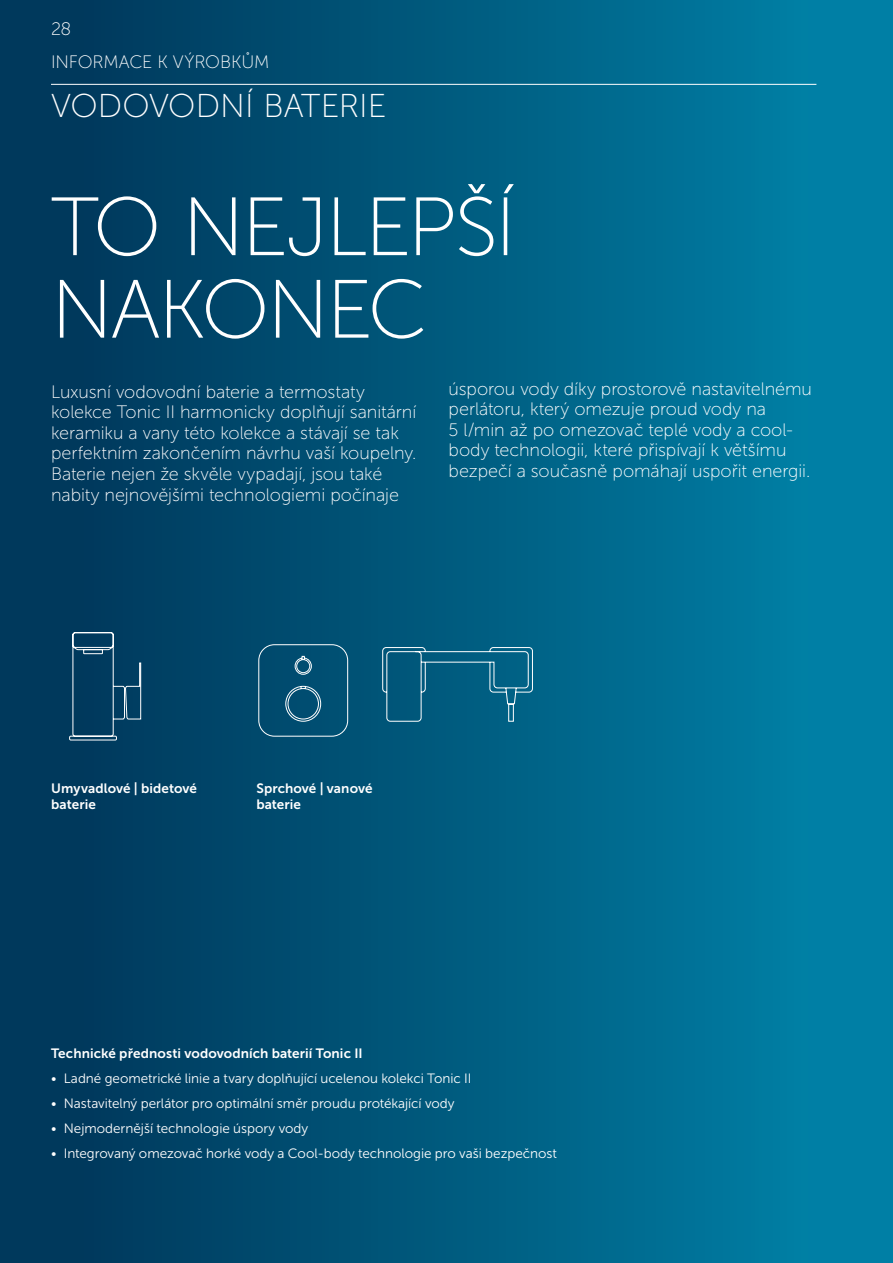
<style>
.page{position:relative;width:893px;height:1263px;background:#fff}
.page>*{position:absolute;margin:0;border:0;box-sizing:border-box;transform-origin:0 0}
.MuseoSans_100_UC_55{font:82.5px/82.5px "Museo Sans 100";letter-spacing:-.035em;color:#fff}
.MuseoSans_100_UCWL_2{font:33px "Museo Sans 100";letter-spacing:-.005em;color:#fff}
.MuseoSans_100_12_13{font:18px/20.7px "Museo Sans 100";letter-spacing:-.005em;color:#fff}
.MuseoSans_100_UC_12{font:18px "Museo Sans 100";letter-spacing:-.01em;color:#fff}
.MuseoSans_300_BL_9_1{font:13.5px "Museo Sans 300";color:#fff}
.MuseoSans_700_9_11_0{font:13.5px/16.5px "Museo Sans 700";letter-spacing:.005em;color:#fff}
</style>
<div class="page">
<div style="left:0;top:0;width:893px;height:1263px;background:linear-gradient(to right,#003255,#0084aa)"></div>
<svg style="left:258px;top:644px;width:275px;height:93px;background:#0e5f80"></svg>
<svg style="left:69px;top:632px;width:72px;height:109px;background:#164c6c"></svg>
<hr style="left:51px;top:84px;width:765px;height:1px;background:#fff">
<p class="MuseoSans_100_12_13" style="left:51px;top:18px;width:22px">28</p>
<p class="MuseoSans_100_UC_12" style="left:51px;top:52px;width:220px">INFORMACE K VÝROBKŮM</p>
<p class="MuseoSans_100_UCWL_2" style="left:51px;top:88px;width:337px">VODOVODNÍ BATERIE</p>
<p class="MuseoSans_100_UC_55" style="left:51px;top:186px;width:467px">TO NEJLEPŠÍ<br>NAKONEC</p>
<p class="MuseoSans_100_12_13" style="left:51px;top:381px;width:367px">Luxusní vodovodní baterie a termostaty kolekce Tonic II harmonicky doplňují sanitární keramiku a vany této kolekce a stávají se tak perfektním zakončením návrhu vaší koupelny.<br>Baterie nejen že skvěle vypadají, jsou také nabity nejnovějšími technologiemi počínaje</p>
<p class="MuseoSans_100_12_13" style="left:449px;top:378px;width:365px">úsporou vody díky prostorově nastavitelnému perlátoru, který omezuje proud vody na<br>5 l/min až po omezovač teplé vody a cool&shy;body technologii, které přispívají k většímu bezpečí a současně pomáhají uspořit energii.</p>
<p class="MuseoSans_700_9_11_0" style="left:51px;top:780px;width:147px">Umyvadlové | bidetové baterie</p>
<p class="MuseoSans_700_9_11_0" style="left:256px;top:780px;width:118px">Sprchové | vanové baterie</p>
<p class="MuseoSans_700_9_11_0" style="left:51px;top:1045px;width:313px">Technické přednosti vodovodních baterií Tonic II</p>
<p class="MuseoSans_300_BL_9_1" style="left:51px;top:1071px;width:422px">• Ladné geometrické linie a tvary doplňující ucelenou kolekci Tonic II</p>
<p class="MuseoSans_300_BL_9_1" style="left:51px;top:1096px;width:405px">• Nastavitelný perlátor pro optimální směr proudu protékající vody</p>
<p class="MuseoSans_300_BL_9_1" style="left:51px;top:1121px;width:259px">• Nejmodernější technologie úspory vody</p>
<p class="MuseoSans_300_BL_9_1" style="left:51px;top:1146px;width:508px">• Integrovaný omezovač horké vody a Cool-body technologie pro vaši bezpečnost</p>
</div>
